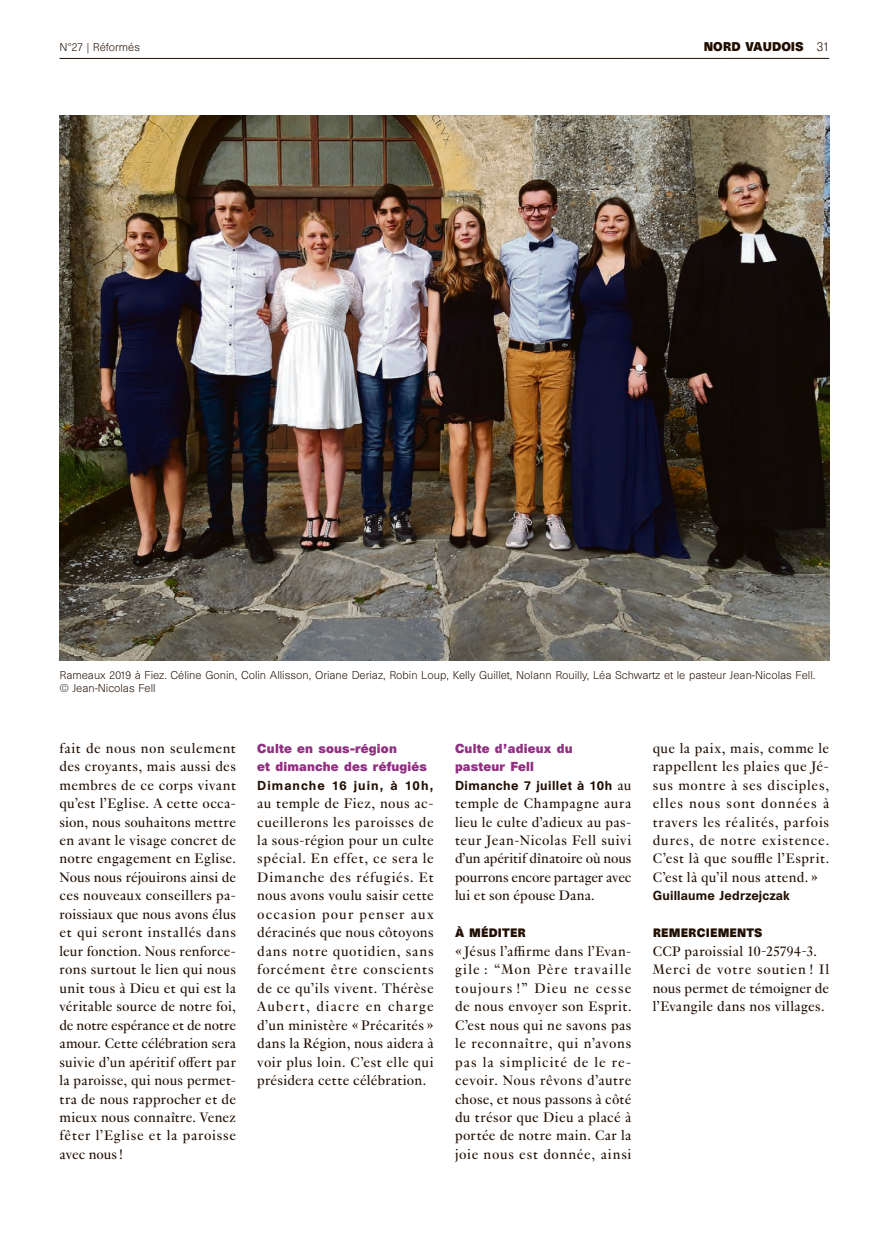
<style>
.page{position:relative;width:893px;height:1234px;background:#fff}
.page>*{position:absolute;margin:0;border:0;box-sizing:border-box;transform-origin:0 0}
.REF_Texte_indd{font:15px/18.5px "Genath";letter-spacing:.02em;color:#200e00;text-align:justify}
.REF_P2_Titre_indd{font:700 12px "Unica SB";letter-spacing:.015em;color:#8f3081}
.REF_Texte_indd-2{font:500 12px "Unica SB";letter-spacing:.04em;color:#200e00}
.REF_Texte_indd-3{font:500 12px "Unica SB";letter-spacing:.085em;color:#200e00}
.REF_Signatures_indd{font:500 12px "Unica SB";letter-spacing:.02em;color:#200e00}
.t1{font:700 11.7px "Unica SB";color:#200e00}
.REF_P2_Rubriques_ind{font:700 11.25px "Unica SB";letter-spacing:.015em;color:#200e00}
.REF_legendes_copyrig{font:300 10.5px/13.5px "Unica SB";color:#200e00}
.s1{font-weight:300;font-size:12px}
.s2{font-family:"Genath";font-weight:400;font-size:15px}
</style>
<div class="page">
<img style="left:60px;top:116px;width:769px;height:544px">
<hr style="left:60px;top:58px;width:769px;height:1px;background:#200e00">
<p class="REF_legendes_copyrig" style="left:60px;top:41px;width:82px">N°27 | Réformés</p>
<p class="t1" style="left:704px;top:39px;width:127px">NORD VAUDOIS <span class="s1">31</span></p>
<p class="REF_legendes_copyrig" style="left:60px;top:668px;width:757px">Rameaux 2019 à Fiez. Céline Gonin, Colin Allisson, Oriane Deriaz, Robin Loup, Kelly Guillet, Nolann Rouilly, Léa Schwartz et le pasteur Jean-Nicolas Fell. © Jean-Nicolas Fell</p>
<p class="REF_Texte_indd" style="left:60px;top:737px;width:178px">fait de nous non seulement des croyants, mais aussi des membres de ce corps vivant qu’est l’Eglise. A cette occa&shy;sion, nous souhaitons mettre en avant le visage concret de notre engagement en Eglise.<br>Nous nous réjouirons ainsi de ces nouveaux conseillers pa&shy;roissiaux que nous avons élus et qui seront installés dans leur fonction. Nous renforce&shy;rons surtout le lien qui nous unit tous à Dieu et qui est la véritable source de notre foi, de notre espérance et de notre amour. Cette célébration sera suivie d’un apéritif offert par la paroisse, qui nous permet&shy;tra de nous rapprocher et de mieux nous connaître. Venez fêter l’Eglise et la paroisse avec nous !</p>
<p class="REF_P2_Titre_indd" style="left:257px;top:740px;width:141px">Culte en sous-région</p>
<p class="REF_P2_Titre_indd" style="left:257px;top:759px;width:171px">et dimanche des réfugiés</p>
<p class="REF_Texte_indd-3" style="left:257px;top:777px;width:178px">Dimanche 16 juin, à 10h,</p>
<p class="REF_Texte_indd" style="left:257px;top:792px;width:178px">au temple de Fiez, nous ac&shy;cueillerons les paroisses de la sous-région pour un culte spécial. En effet, ce sera le Dimanche des réfugiés. Et nous avons voulu saisir cette occasion pour penser aux déracinés que nous côtoyons dans notre quotidien, sans forcément être conscients de ce qu’ils vivent. Thérèse Aubert, diacre en charge d’un ministère « Précarités » dans la Région, nous aidera à voir plus loin. C’est elle qui présidera cette célébration.</p>
<p class="REF_P2_Titre_indd" style="left:455px;top:740px;width:119px">Culte d’adieux du</p>
<p class="REF_P2_Titre_indd" style="left:455px;top:759px;width:81px">pasteur Fell</p>
<p class="REF_Texte_indd-2" style="left:455px;top:777px;width:178px">Dimanche 7 juillet à 10h <span class="s2">au</span></p>
<p class="REF_Texte_indd" style="left:455px;top:792px;width:178px">temple de Champagne aura lieu le culte d’adieux au pas&shy;teur Jean-Nicolas Fell suivi d’un apéritif dînatoire où nous pourrons encore partager avec lui et son épouse Dana.</p>
<p class="REF_P2_Rubriques_ind" style="left:455px;top:925px;width:72px">À MÉDITER</p>
<p class="REF_Texte_indd" style="left:455px;top:940px;width:178px">« Jésus l’affirme dans l’Evan&shy;gile : “Mon Père travaille toujours !” Dieu ne cesse de nous envoyer son Esprit.<br>C’est nous qui ne savons pas le reconnaître, qui n’avons pas la simplicité de le re&shy;cevoir. Nous rêvons d’autre chose, et nous passons à côté du trésor que Dieu a placé à portée de notre main. Car la joie nous est donnée, ainsi</p>
<p class="REF_Texte_indd" style="left:653px;top:737px;width:178px">que la paix, mais, comme le rappellent les plaies que Jé&shy;sus montre à ses disciples, elles nous sont données à travers les réalités, parfois dures, de notre existence.<br>C’est là que souffle l’Esprit.<br>C’est là qu’il nous attend. »</p>
<p class="REF_Signatures_indd" style="left:653px;top:888px;width:139px">Guillaume Jedrzejczak</p>
<p class="REF_P2_Rubriques_ind" style="left:653px;top:925px;width:111px">REMERCIEMENTS</p>
<p class="REF_Texte_indd" style="left:653px;top:940px;width:166px">CCP paroissial 10-25794-3.</p>
<p class="REF_Texte_indd" style="left:653px;top:958px;width:178px">Merci de votre soutien ! Il nous permet de témoigner de l’Evangile dans nos villages.</p>
</div>
